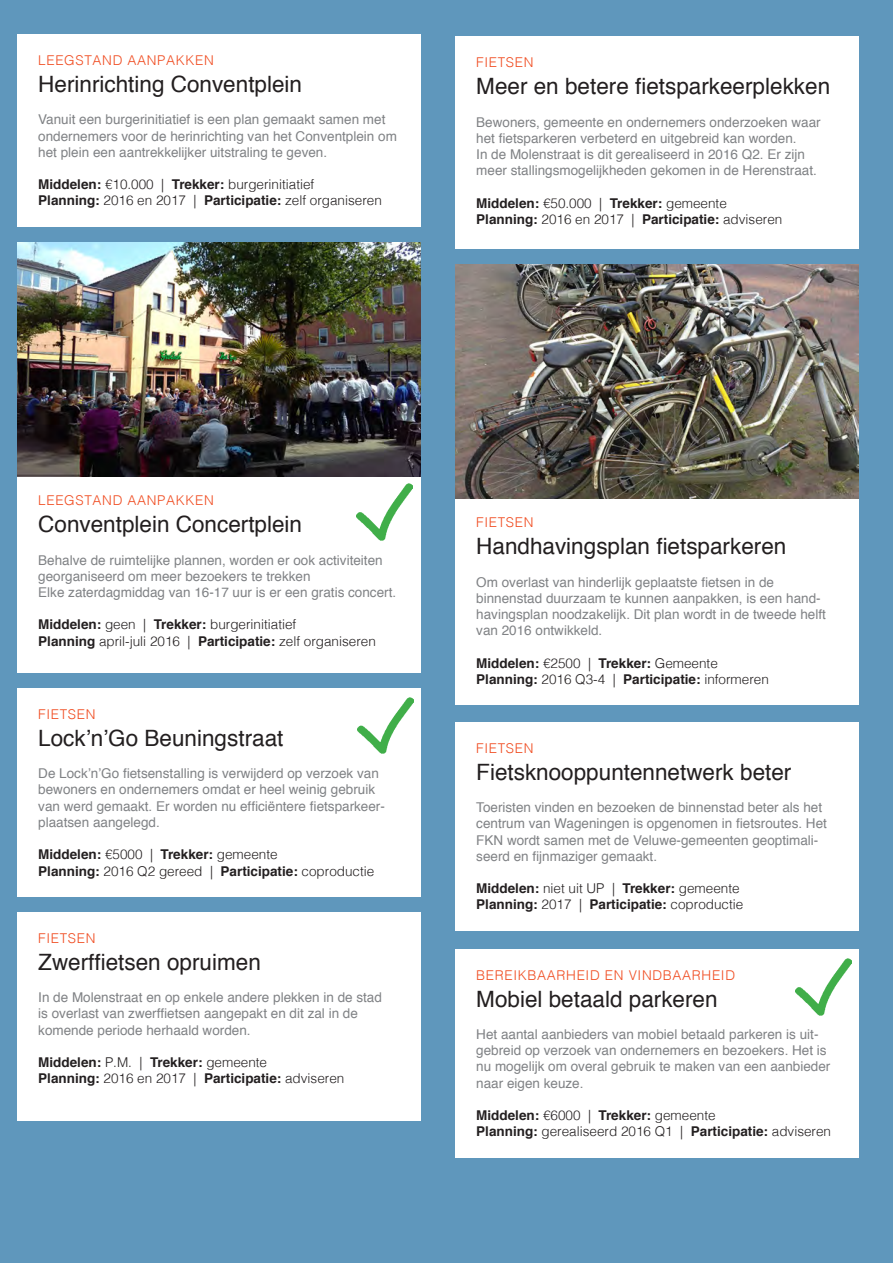
<style>
.page{position:relative;width:893px;height:1263px;background:#5f97bc}
.page>*{position:absolute;margin:0;border:0;box-sizing:border-box;transform-origin:0 0}
.t1{font:22.5px "Helvetica";color:#231f20}
.t2{font:13.5px/16.2px "Helvetica";color:#808285}
.t3{font:700 13.5px/16.2px "Helvetica";color:#231f20}
.t4{font:300 13.5px/16.2px "Helvetica";color:#231f20}
.t5{font:300 13.5px "Helvetica";letter-spacing:.05em;color:#f04d22}
.s1{font-weight:700}
.s2{font-weight:300}
</style>
<div class="page">
<div style="left:455px;top:722px;width:404px;height:209px;background:#fff"></div>
<div style="left:455px;top:36px;width:404px;height:213px;background:#fff"></div>
<div style="left:17px;top:912px;width:404px;height:209px;background:#fff"></div>
<div style="left:17px;top:688px;width:404px;height:209px;background:#fff"></div>
<div style="left:17px;top:474px;width:404px;height:198px;background:#fff"></div>
<div style="left:17px;top:34px;width:404px;height:193px;background:#fff"></div>
<img style="left:17px;top:242px;width:404px;height:234px">
<div style="left:455px;top:496px;width:404px;height:209px;background:#fff"></div>
<img style="left:455px;top:265px;width:404px;height:234px">
<img style="left:356px;top:484px;width:56px;height:56px">
<img style="left:357px;top:697px;width:57px;height:57px">
<div style="left:455px;top:949px;width:404px;height:208px;background:#fff"></div>
<img style="left:795px;top:959px;width:56px;height:56px">
<p class="t5" style="left:38px;top:49px;width:177px">LEEGSTAND AANPAKKEN</p>
<h1 class="t1" style="left:38px;top:67px;width:265px">Herinrichting Conventplein</h1>
<p class="t2" style="left:38px;top:112px;width:360px">Vanuit een burgerinitiatief is een plan gemaakt samen met ondernemers voor de herinrichting van het Conventplein om het plein een aantrekkelijker uitstraling te geven.</p>
<p class="t4" style="left:38px;top:175px;width:345px"><span class="s1">Middelen:</span> €10.000 | <span class="s1">Trekker:</span> burgerinitiatief<br><span class="s1">Planning:</span> 2016 en 2017 | <span class="s1">Participatie:</span> zelf organiseren</p>
<p class="t5" style="left:476px;top:51px;width:59px">FIETSEN</p>
<h1 class="t1" style="left:476px;top:69px;width:355px">Meer en betere fietsparkeerplekken</h1>
<p class="t2" style="left:476px;top:114px;width:346px">Bewoners, gemeente en ondernemers onderzoeken waar het fietsparkeren verbeterd en uitgebreid kan worden.<br>In de Molenstraat is dit gerealiseerd in 2016 Q2. Er zijn meer stallingsmogelijkheden gekomen in de Herenstraat.</p>
<p class="t3" style="left:476px;top:195px;width:308px">Middelen: <span class="s2">€50.000 |</span> Trekker: <span class="s2">gemeente<br></span>Planning: <span class="s2">2016 en 2017 |</span> Participatie: <span class="s2">adviseren</span></p>
<p class="t5" style="left:38px;top:489px;width:177px">LEEGSTAND AANPAKKEN</p>
<h1 class="t1" style="left:38px;top:507px;width:265px">Conventplein Concertplein</h1>
<p class="t2" style="left:38px;top:552px;width:359px">Behalve de ruimtelijke plannen, worden er ook activiteiten georganiseerd om meer bezoekers te trekken<br>Elke zaterdagmiddag van 16-17 uur is er een gratis concert.</p>
<p class="t4" style="left:38px;top:615px;width:339px"><span class="s1">Middelen:</span> geen | <span class="s1">Trekker:</span> burgerinitiatief<br><span class="s1">Planning</span> april-juli 2016 | <span class="s1">Participatie:</span> zelf organiseren</p>
<p class="t5" style="left:38px;top:703px;width:59px">FIETSEN</p>
<h1 class="t1" style="left:38px;top:721px;width:247px">Lock’n’Go Beuningstraat</h1>
<p class="t2" style="left:38px;top:766px;width:348px">De Lock’n’Go fietsenstalling is verwijderd op verzoek van bewoners en ondernemers omdat er heel weinig gebruik van werd gemaakt. Er worden nu efficiëntere fietsparkeer&shy;plaatsen aangelegd.</p>
<p class="t3" style="left:38px;top:847px;width:338px">Middelen: <span class="s2">€5000 |</span> Trekker: <span class="s2">gemeente<br></span>Planning: <span class="s2">2016 Q2 gereed |</span> Participatie: <span class="s2">coproductie</span></p>
<p class="t5" style="left:38px;top:926px;width:59px">FIETSEN</p>
<h1 class="t1" style="left:38px;top:944px;width:224px">Zwerffietsen opruimen</h1>
<p class="t2" style="left:38px;top:990px;width:345px">In de Molenstraat en op enkele andere plekken in de stad is overlast van zwerffietsen aangepakt en dit zal in de komende periode herhaald worden.</p>
<p class="t3" style="left:38px;top:1054px;width:308px">Middelen: <span class="s2">P.M. |</span> Trekker: <span class="s2">gemeente<br></span>Planning: <span class="s2">2016 en 2017 |</span> Participatie: <span class="s2">adviseren</span></p>
<p class="t5" style="left:476px;top:511px;width:59px">FIETSEN</p>
<h1 class="t1" style="left:476px;top:529px;width:312px">Handhavingsplan fietsparkeren</h1>
<p class="t2" style="left:476px;top:574px;width:351px">Om overlast van hinderlijk geplaatste fietsen in de binnenstad duurzaam te kunnen aanpakken, is een hand&shy;havingsplan noodzakelijk. Dit plan wordt in de tweede helft van 2016 ontwikkeld.</p>
<p class="t3" style="left:476px;top:655px;width:294px">Middelen: <span class="s2">€2500 |</span> Trekker: <span class="s2">Gemeente<br></span>Planning: <span class="s2">2016 Q3-4 |</span> Participatie: <span class="s2">informeren</span></p>
<p class="t5" style="left:476px;top:736px;width:59px">FIETSEN</p>
<h1 class="t1" style="left:476px;top:754px;width:317px">Fietsknooppuntennetwerk beter</h1>
<p class="t2" style="left:476px;top:800px;width:352px">Toeristen vinden en bezoeken de binnenstad beter als het centrum van Wageningen is opgenomen in fietsroutes. Het FKN wordt samen met de Veluwe-gemeenten geoptimali&shy;seerd en fijnmaziger gemaakt.</p>
<p class="t3" style="left:476px;top:880px;width:269px">Middelen: <span class="s2">niet uit UP |</span> Trekker: <span class="s2">gemeente<br></span>Planning: <span class="s2">2017 |</span> Participatie: <span class="s2">coproductie</span></p>
<p class="t5" style="left:476px;top:963px;width:260px">BEREIKBAARHEID EN VINDBAARHEID</p>
<h1 class="t1" style="left:476px;top:981px;width:243px">Mobiel betaald parkeren</h1>
<p class="t2" style="left:476px;top:1026px;width:356px">Het aantal aanbieders van mobiel betaald parkeren is uit&shy;gebreid op verzoek van ondernemers en bezoekers. Het is nu mogelijk om overal gebruik te maken van een aanbieder naar eigen keuze.</p>
<p class="t4" style="left:476px;top:1106px;width:356px"><span class="s1">Middelen:</span> €6000 | <span class="s1">Trekker:</span> gemeente<br><span class="s1">Planning:</span> gerealiseerd 2016 Q1 | <span class="s1">Participatie:</span> adviseren</p>
</div>
